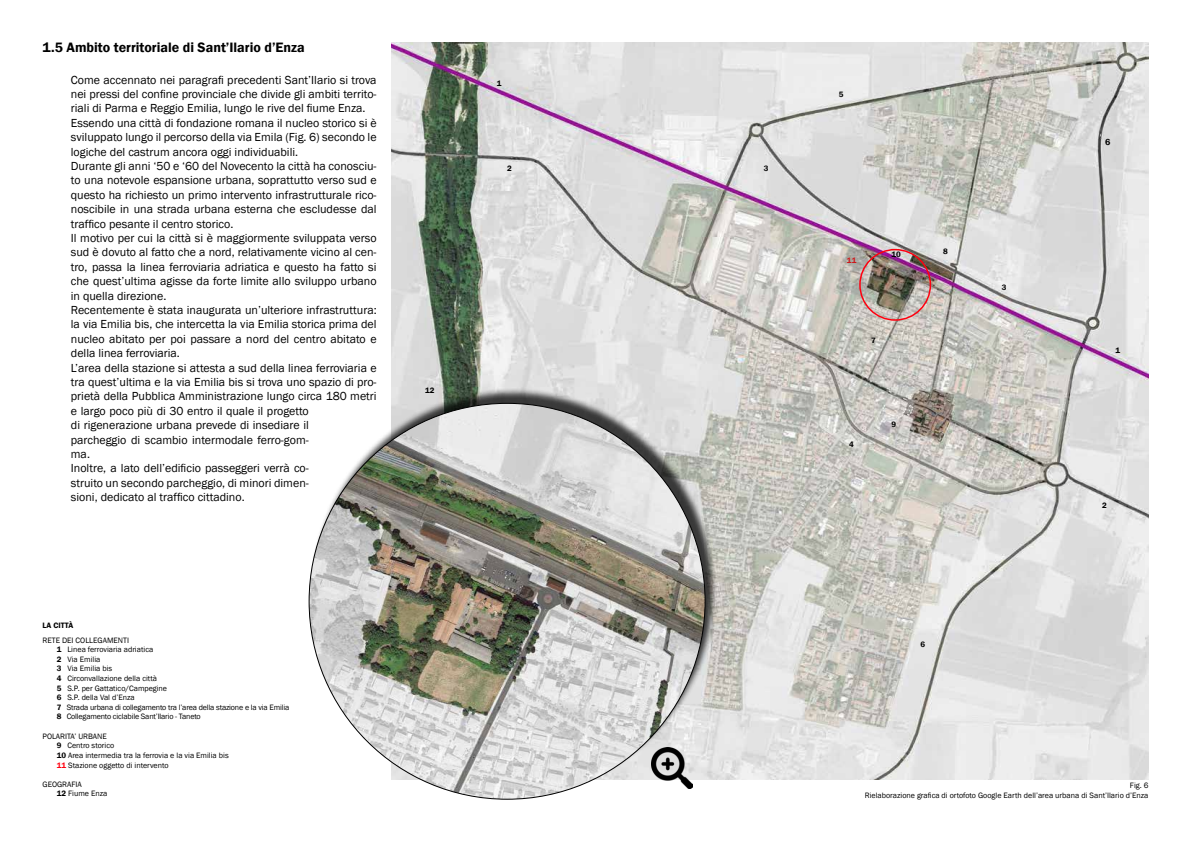
<style>
.page{position:relative;width:1191px;height:842px;background:#fff}
.page>*{position:absolute;margin:0;border:0;box-sizing:border-box;transform-origin:0 0}
.t1{font:600 14px "Franklin Gothic";color:#000}
.t2{font:12px/14.4px "Franklin Gothic";color:#000}
.t3{font:600 9px "Franklin Gothic";color:#000}
.t4{font:8px/9.6px "Franklin Gothic";color:#000}
.t5{font:600 8px "Franklin Gothic";color:#000}
.t6{font:600 8px "Franklin Gothic";color:#cd171a}
.s1{font-weight:600}
.s2{font-weight:600;color:#ff000f}
</style>
<div class="page">
<img style="left:391px;top:43px;width:757px;height:737px">
<div style="left:859px;top:249px;width:72px;height:72px;border:2px solid #ff000f;border-radius:50%"></div>
<div style="left:309px;top:388px;width:409px;height:408px;background:#000;opacity:.75"></div>
<img style="left:309px;top:403px;width:396px;height:396px;border-radius:198px">
<img style="left:651px;top:748px;width:41px;height:41px">
<p class="t1" style="left:43px;top:39px;width:264px">1.5 Ambito territoriale di Sant’Ilario d’Enza</p>
<p class="t2" style="left:71px;top:72px;width:307px">Come accennato nei paragrafi precedenti Sant’Ilario si trova nei pressi del confine provinciale che divide gli ambiti territo&shy;riali di Parma e Reggio Emilia, lungo le rive del fiume Enza.<br>Essendo una città di fondazione romana il nucleo storico si è sviluppato lungo il percorso della via Emila (Fig. 6) secondo le logiche del castrum ancora oggi individuabili.<br>Durante gli anni ‘50 e ‘60 del Novecento la città ha conosciu&shy;to una notevole espansione urbana, soprattutto verso sud e questo ha richiesto un primo intervento infrastrutturale rico&shy;noscibile in una strada urbana esterna che escludesse dal traffico pesante il centro storico.<br>Il motivo per cui la città si è maggiormente sviluppata verso sud è dovuto al fatto che a nord, relativamente vicino al cen&shy;tro, passa la linea ferroviaria adriatica e questo ha fatto si che quest’ultima agisse da forte limite allo sviluppo urbano in quella direzione.<br>Recentemente è stata inaugurata un’ulteriore infrastruttura: la via Emilia bis, che intercetta la via Emilia storica prima del nucleo abitato per poi passare a nord del centro abitato e della linea ferroviaria.<br>L’area della stazione si attesta a sud della linea ferroviaria e tra quest’ultima e la via Emilia bis si trova uno spazio di pro&shy;prietà della Pubblica Amministrazione lungo circa 180 metri e largo poco più di 30 entro il quale il progetto<br>di rigenerazione urbana prevede di insediare il<br>parcheggio di scambio intermodale ferro-gom-<br>ma.<br>Inoltre, a lato dell’edificio passeggeri verrà co-<br>struito un secondo parcheggio, di minori dimen-<br>sioni, dedicato al traffico cittadino.</p>
<p class="t5" style="left:497px;top:79px;width:6px">1</p>
<p class="t5" style="left:507px;top:163px;width:6px">2</p>
<p class="t5" style="left:425px;top:386px;width:11px">12</p>
<p class="t5" style="left:43px;top:621px;width:32px">LA CITTÀ</p>
<p class="t4" style="left:57px;top:635px;width:234px;text-indent:-14px">RETE DEI COLLEGAMENTI<br><span class="s1">1</span> Linea ferroviaria adriatica<br><span class="s1">2</span> Via Emilia<br><span class="s1">3</span> Via Emilia bis<br><span class="s1">4</span> Circonvallazione della città<br><span class="s1">5</span> S.P. per Gattatico/Campegine<br><span class="s1">6</span> S.P. della Val d’Enza<br><span class="s1">7</span> Strada urbana di collegamento tra l’area della stazione e la via Emilia<br><span class="s1">8</span> Collegamento ciclabile Sant’Ilario - Taneto</p>
<p class="t4" style="left:57px;top:731px;width:173px;text-indent:-14px">POLARITA’ URBANE<br><span class="s1">9</span> Centro storico<br><span class="s1">10</span> Area intermedia tra la ferrovia e la via Emilia bis<br><span class="s2">11</span> Stazione oggetto di intervento</p>
<p class="t4" style="left:57px;top:779px;width:52px;text-indent:-14px">GEOGRAFIA<br><span class="s1">12</span> Fiume Enza</p>
<p class="t5" style="left:764px;top:163px;width:6px">3</p>
<p class="t5" style="left:838px;top:89px;width:6px">5</p>
<p class="t6" style="left:847px;top:255px;width:11px">11</p>
<p class="t5" style="left:891px;top:250px;width:11px">10</p>
<p class="t5" style="left:871px;top:336px;width:6px">7</p>
<p class="t5" style="left:849px;top:440px;width:6px">4</p>
<p class="t5" style="left:891px;top:419px;width:6px">9</p>
<p class="t5" style="left:943px;top:247px;width:6px">8</p>
<p class="t5" style="left:1001px;top:283px;width:6px">3</p>
<p class="t5" style="left:920px;top:639px;width:6px">6</p>
<p class="t3" style="left:1105px;top:136px;width:7px">6</p>
<p class="t5" style="left:1115px;top:346px;width:6px">1</p>
<p class="t5" style="left:1102px;top:501px;width:6px">2</p>
<p class="t4" style="left:864px;top:781px;width:285px;text-align:right">Fig. 6<br>Rielaborazione grafica di ortofoto Google Earth dell’area urbana di Sant’Ilario d’Enza</p>
</div>
